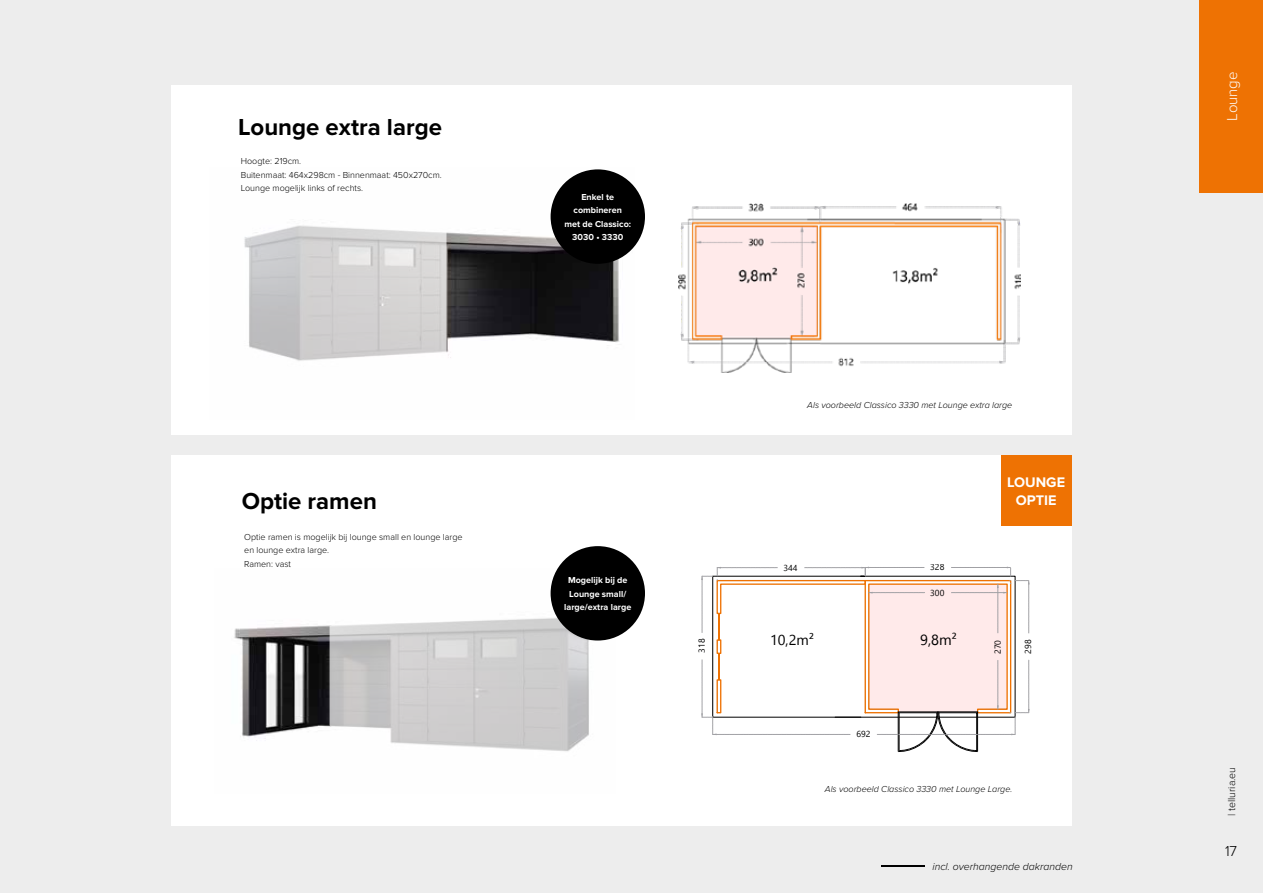
<style>
.page{position:relative;width:1263px;height:893px;background:#ededed}
.page>*{position:absolute;margin:0;border:0;box-sizing:border-box;transform-origin:0 0}
.t1{font:700 24px "Proxima Nova";color:#000}
.t2{font:300 15px "Proxima Nova";color:#fff}
.t3{font:300 15px "Proxima Nova";color:#000}
.t4{font:14.7px "Segoe UI";color:#000}
.t5{font:700 14.4px/18px "Proxima Nova";color:#fff;text-align:center}
.t6{font:14.4px "Segoe UI";color:#000}
.t7{font:italic 300 10.5px "Proxima Nova";color:#000}
.t8{font:300 10.5px "Proxima Nova";color:#000}
.t9{font:300 9px/13.5px "Proxima Nova";color:#000}
.t10{font:italic 300 9px "Proxima Nova";color:#000}
.t11{font:700 9px/13.5px "Proxima Nova";color:#fff;text-align:center}
.t12{font:8.7px "Segoe UI";color:#000}
</style>
<div class="page">
<div style="left:171px;top:85px;width:900px;height:350px;background:#fff"></div>
<div style="left:171px;top:455px;width:900px;height:371px;background:#fff"></div>
<img style="left:446px;top:169px;width:189px;height:189px">
<div style="left:1001px;top:455px;width:70px;height:71px;background:#ee7203"></div>
<div style="left:1199px;top:0;width:64px;height:192px;background:#ee7203"></div>
<div style="left:551px;top:169px;width:94px;height:95px;background:#000;border-radius:50%"></div>
<svg style="left:701px;top:567px;width:329px;height:185px"></svg>
<img style="left:679px;top:203px;width:342px;height:169px">
<img style="left:234px;top:568px;width:381px;height:173px">
<svg style="left:330px;top:615px;width:271px;height:137px;background:#d3d3d3"></svg>
<div style="left:551px;top:546px;width:94px;height:94px;background:#000;border-radius:50%"></div>
<svg style="left:244px;top:225px;width:202px;height:136px;background:#d4d3d4"></svg>
<hr style="left:881px;top:865px;width:43px;height:1px;background:#000">
<h1 class="t1" style="left:238px;top:114px;width:205px">Lounge extra large</h1>
<p class="t9" style="left:241px;top:155px;width:202px">Hoogte: 219cm.<br>Buitenmaat: 464x298cm - Binnenmaat: 450x270cm.<br>Lounge mogelijk links of rechts.</p>
<h1 class="t1" style="left:242px;top:488px;width:137px">Optie ramen</h1>
<p class="t9" style="left:244px;top:530px;width:220px">Optie ramen is mogelijk bij lounge small en lounge large en lounge extra large.<br>Ramen: vast</p>
<p class="t11" style="left:564px;top:190px;width:68px">Enkel te combineren<br>met de Classico:<br>3030 • 3330</p>
<p class="t11" style="left:564px;top:574px;width:69px">Mogelijk bij de<br>Lounge small/ large/extra large</p>
<p class="t12" style="left:695px;top:653px;width:16px;rotate:-90deg">318</p>
<p class="t10" style="left:807px;top:398px;width:207px">Als voorbeeld Classico 3330 met Lounge extra large</p>
<p class="t12" style="left:783px;top:560px;width:16px">344</p>
<p class="t12" style="left:930px;top:560px;width:16px">328</p>
<p class="t12" style="left:930px;top:585px;width:16px">300</p>
<h3 class="t6" style="left:770px;top:628px;width:45px">10,2m²</h3>
<h3 class="t4" style="left:920px;top:628px;width:38px">9,8m²</h3>
<p class="t12" style="left:856px;top:727px;width:16px">692</p>
<h3 class="t5" style="left:1007px;top:474px;width:59px">LOUNGE<br>OPTIE</h3>
<p class="t12" style="left:991px;top:654px;width:16px;rotate:-90deg">270</p>
<p class="t12" style="left:1021px;top:654px;width:16px;rotate:-90deg">298</p>
<p class="t10" style="left:825px;top:782px;width:189px">Als voorbeeld Classico 3330 met Lounge Large.</p>
<p class="t7" style="left:932px;top:859px;width:142px">incl. overhangende dakranden</p>
<h2 class="t2" style="left:1223px;top:121px;width:50px;rotate:-90deg">Lounge</h2>
<p class="t8" style="left:1226px;top:816px;width:50px;rotate:-90deg">| telluria.eu</p>
<h2 class="t3" style="left:1225px;top:843px;width:14px">17</h2>
</div>
